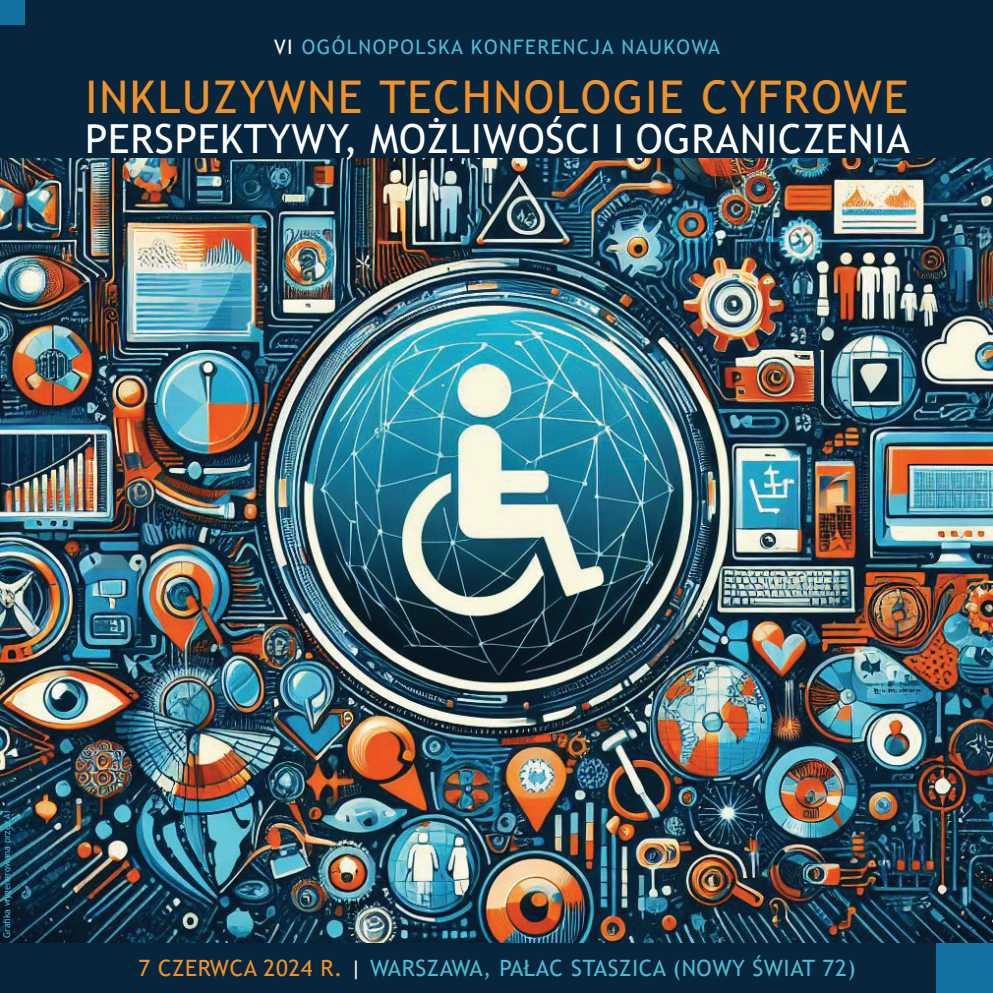
<style>
.page{position:relative;width:993px;height:993px;background:#fff}
.page>*{position:absolute;margin:0;border:0;box-sizing:border-box;transform-origin:0 0}
.t1{font:45px "Trebuchet MS";letter-spacing:.04em;color:#f09129}
.t2{font:40px "Trebuchet MS";letter-spacing:.02em;color:#fff}
.t3{font:22.5px "Trebuchet MS";letter-spacing:.025em;color:#4ebad2}
.t4{font:20px "Trebuchet MS";letter-spacing:.075em;color:#4ebad2}
.t5{font:9.25px "Trebuchet MS";letter-spacing:-.01em;color:#4ebad2}
.s1{color:#fff}
.s2{color:#f09129}
</style>
<div class="page">
<img style="left:0;top:157px;width:992px;height:786px">
<div style="left:0;top:943px;width:992px;height:49px;background:#07263d"></div>
<div style="left:0;top:0;width:992px;height:157px;background:#07263d"></div>
<div style="left:935px;top:943px;width:57px;height:49px;background:#1671a3"></div>
<div style="left:0;top:0;width:25px;height:25px;background:#1671a3"></div>
<p class="t4" style="left:274px;top:35px;width:447px"><span class="s1">VI</span> OGÓLNOPOLSKA KONFERENCJA NAUKOWA</p>
<h1 class="t1" style="left:85px;top:69px;width:823px">INKLUZYWNE TECHNOLOGI E CYFROWE</h1>
<h2 class="t2" style="left:85px;top:114px;width:826px">PERSPEKTYWY, MOŻLIWOŚCI I OGRANICZENIA</h2>
<p class="t5" style="left:1px;top:937px;width:128px;rotate:-90deg">GRAFIKA WYGENEROWANA PRZEZ AI</p>
<p class="t3" style="left:138px;top:953px;width:718px"><span class="s2">7 CZERWCA 2024 R.</span> <span class="s1">|</span> WARSZAWA, PAŁAC STASZICA (NOWY ŚWIAT 72)</p>
</div>
